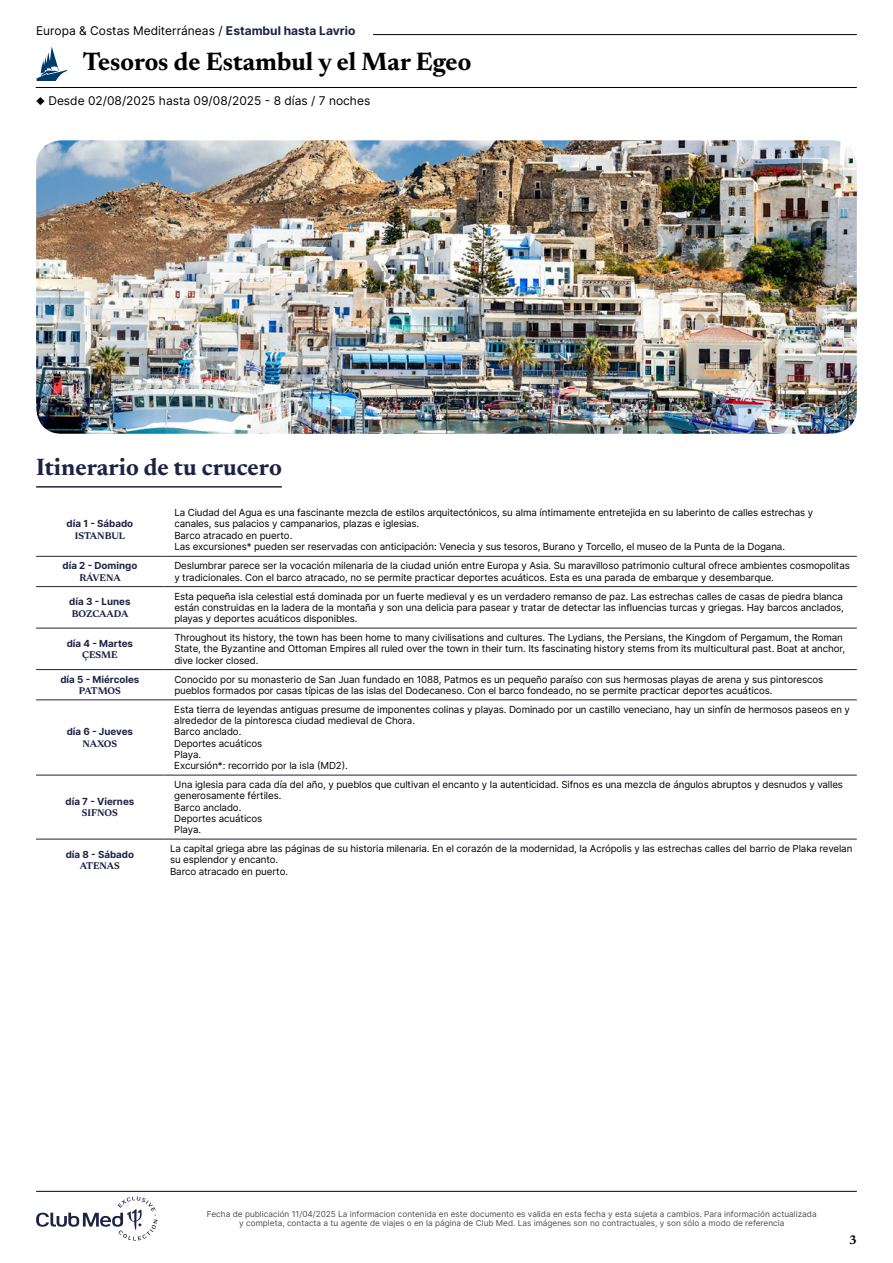
<style>
.page{position:relative;width:893px;height:1263px;background:#fff}
.page>*{position:absolute;margin:0;border:0;box-sizing:border-box;transform-origin:0 0}
.t1{font:700 25.5px "Newsreader 24 pt";color:#000}
.t2{font:700 24px "Newsreader 24 pt";color:#1e2346}
.t3{font:700 12.6px "Newsreader 24 pt";color:#000}
.t4{font:12px "Inter";color:#000}
.t5{font:9.75px/11.2px "Inter";letter-spacing:-.01em;color:#000}
.t6{font:700 9.75px "Inter";color:#1e2346}
.t7{font:700 9.75px "Newsreader 24 pt";color:#1e2346}
.t8{font:8.25px/9px "Inter";color:#4d4d4d;text-align:center}
.s1{font-weight:700;color:#1e2346}
</style>
<div class="page">
<hr style="left:107px;top:34px;width:750px;height:1px;background:#000">
<hr style="left:36px;top:87px;width:821px;height:1px;background:#000">
<svg style="left:36px;top:47px;width:32px;height:34px"></svg>
<div style="left:36px;top:26px;width:336px;height:17px;background:#fff"></div>
<img style="left:36px;top:140px;width:821px;height:294px">
<hr style="left:36px;top:486px;width:246px;height:2px;background:#1e2346">
<hr style="left:36px;top:556px;width:128px;height:1px;background:#1e2346">
<hr style="left:164px;top:556px;width:693px;height:1px;background:#1e2346">
<hr style="left:36px;top:586px;width:128px;height:1px;background:#1e2346">
<hr style="left:164px;top:586px;width:693px;height:1px;background:#1e2346">
<hr style="left:36px;top:628px;width:128px;height:1px;background:#1e2346">
<hr style="left:164px;top:628px;width:693px;height:1px;background:#1e2346">
<hr style="left:36px;top:669px;width:128px;height:1px;background:#1e2346">
<hr style="left:164px;top:669px;width:693px;height:1px;background:#1e2346">
<hr style="left:36px;top:700px;width:128px;height:1px;background:#1e2346">
<hr style="left:164px;top:700px;width:693px;height:1px;background:#1e2346">
<hr style="left:36px;top:775px;width:128px;height:1px;background:#1e2346">
<hr style="left:36px;top:839px;width:128px;height:1px;background:#1e2346">
<hr style="left:164px;top:775px;width:693px;height:1px;background:#1e2346">
<hr style="left:164px;top:839px;width:693px;height:1px;background:#1e2346">
<svg style="left:36px;top:1196px;width:122px;height:44px"></svg>
<hr style="left:36px;top:1191px;width:821px;height:1px;background:#000">
<p class="t4" style="left:36px;top:22px;width:321px">Europa &amp; Costas Mediterráneas / <span class="s1">Estambul hasta Lavrio</span></p>
<h1 class="t1" style="left:83px;top:43px;width:390px">Tesoros de Estambul y el Mar Egeo</h1>
<p class="t4" style="left:36px;top:92px;width:336px">◆ Desde 02/08/2025 hasta 09/08/2025 - 8 días / 7 noches</p>
<h2 class="t2" style="left:36px;top:450px;width:247px">Itinerario de tu crucero</h2>
<p class="t6" style="left:67px;top:517px;width:68px">día 1 - Sábado</p>
<p class="t7" style="left:75px;top:528px;width:52px">ISTANBUL</p>
<p class="t5" style="left:174px;top:507px;width:640px">La Ciudad del Agua es una fascinante mezcla de estilos arquitectónicos, su alma íntimamente entretejida en su laberinto de calles estrechas y canales, sus palacios y campanarios, plazas e iglesias.<br>Barco atracado en puerto.<br>Las excursiones* pueden ser reservadas con anticipación: Venecia y sus tesoros, Burano y Torcello, el museo de la Punta de la Dogana.</p>
<p class="t6" style="left:63px;top:559px;width:76px">día 2 - Domingo</p>
<p class="t7" style="left:79px;top:570px;width:43px">RÁVENA</p>
<p class="t5" style="left:174px;top:560px;width:677px">Deslumbrar parece ser la vocación milenaria de la ciudad unión entre Europa y Asia. Su maravilloso patrimonio cultural ofrece ambientes cosmopolitas y tradicionales. Con el barco atracado, no se permite practicar deportes acuáticos. Esta es una parada de embarque y desembarque.</p>
<p class="t6" style="left:69px;top:595px;width:63px">día 3 - Lunes</p>
<p class="t7" style="left:72px;top:606px;width:58px">BOZCAADA</p>
<p class="t5" style="left:174px;top:590px;width:671px;text-align:justify">Esta pequeña isla celestial está dominada por un fuerte medieval y es un verdadero remanso de paz. Las estrechas calles de casas de piedra blanca están construidas en la ladera de la montaña y son una delicia para pasear y tratar de detectar las influencias turcas y griegas. Hay barcos anclados, playas y deportes acuáticos disponibles.</p>
<p class="t6" style="left:67px;top:636px;width:68px">día 4 - Martes</p>
<p class="t7" style="left:82px;top:648px;width:37px">ÇESME</p>
<p class="t5" style="left:174px;top:632px;width:672px">Throughout its history, the town has been home to many civilisations and cultures. The Lydians, the Persians, the Kingdom of Pergamum, the Roman<br>State, the Byzantine and Ottoman Empires all ruled over the town in their turn. Its fascinating history stems from its multicultural past. Boat at anchor, dive locker closed.</p>
<p class="t6" style="left:60px;top:672px;width:80px">día 5 - Miércoles</p>
<p class="t7" style="left:79px;top:684px;width:44px">PATMOS</p>
<p class="t5" style="left:174px;top:673px;width:650px">Conocido por su monasterio de San Juan fundado en 1088, Patmos es un pequeño paraíso con sus hermosas playas de arena y sus pintorescos pueblos formados por casas típicas de las islas del Dodecaneso. Con el barco fondeado, no se permite practicar deportes acuáticos.</p>
<p class="t6" style="left:67px;top:725px;width:68px">día 6 - Jueves</p>
<p class="t7" style="left:83px;top:736px;width:36px">NAXOS</p>
<p class="t5" style="left:174px;top:703px;width:677px">Esta tierra de leyendas antiguas presume de imponentes colinas y playas. Dominado por un castillo veneciano, hay un sinfín de hermosos paseos en y alrededor de la pintoresca ciudad medieval de Chora.<br>Barco anclado.<br>Deportes acuáticos<br>Playa.<br>Excursión*: recorrido por la isla (MD2).</p>
<p class="t6" style="left:66px;top:794px;width:70px">día 7 - Viernes</p>
<p class="t7" style="left:82px;top:806px;width:37px">SIFNOS</p>
<p class="t6" style="left:66px;top:847px;width:70px">día 8 - Sábado</p>
<p class="t7" style="left:80px;top:859px;width:41px">ATENAS</p>
<p class="t5" style="left:174px;top:779px;width:670px">Una iglesia para cada día del año, y pueblos que cultivan el encanto y la autenticidad. Sifnos es una mezcla de ángulos abruptos y desnudos y valles generosamente fértiles.<br>Barco anclado.<br>Deportes acuáticos<br>Playa.</p>
<p class="t5" style="left:170px;top:843px;width:684px">La capital griega abre las páginas de su historia milenaria. En el corazón de la modernidad, la Acrópolis y las estrechas calles del barrio de Plaka revelan su esplendor y encanto.<br>Barco atracado en puerto.</p>
<p class="t8" style="left:207px;top:1209px;width:611px">Fecha de publicación 11/04/2025 La informacion contenida en este documento es valida en esta fecha y esta sujeta a cambios. Para información actualizada y completa, contacta a tu agente de viajes o en la página de Club Med. Las imágenes son no contractuales, y son sólo a modo de referencia</p>
<p class="t3" style="left:849px;top:1230px;width:9px">3</p>
</div>
